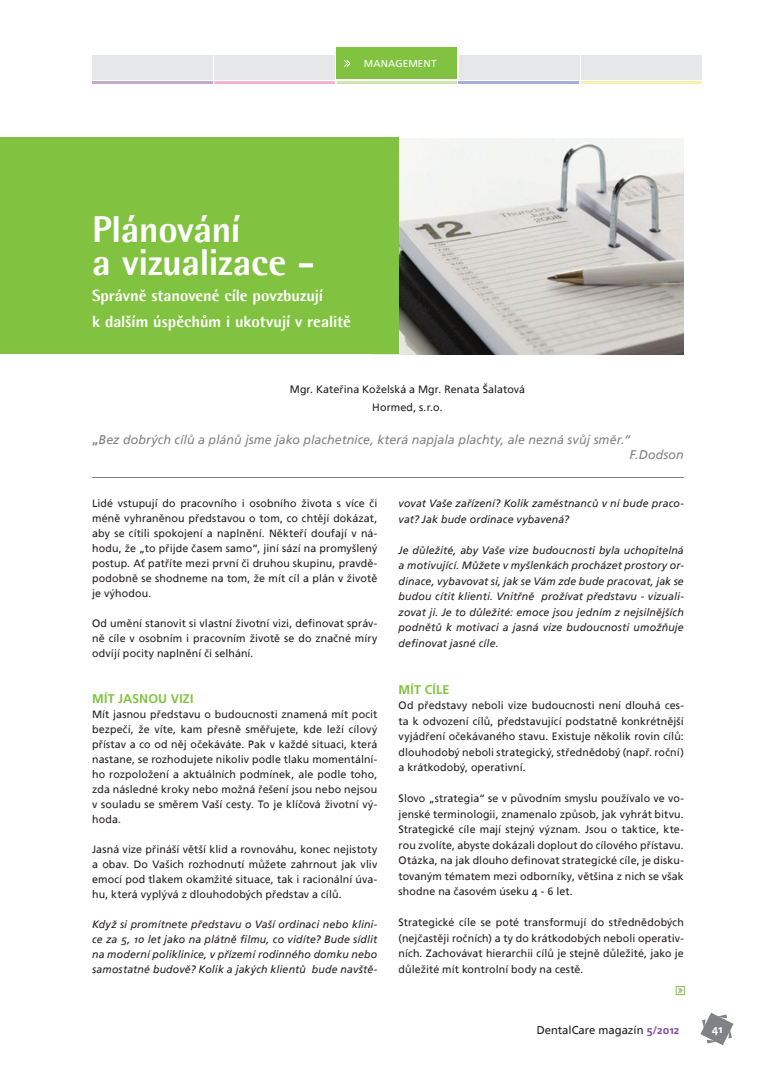
<style>
.page{position:relative;width:776px;height:1081px;background:#fff}
.page>*{position:absolute;margin:0;border:0;box-sizing:border-box;transform-origin:0 0}
.t1{font:700 37.5px "Agfa Rotis Semisans Ex";letter-spacing:-.015em;color:#fff}
.t2{font:700 16.25px "Agfa Rotis Semisans Ex";letter-spacing:-.005em;color:#fff}
.text_odborný__patkov{font:italic 12.5px "Frutiger Linotype";color:#808285}
.text_odborný__patkov-2{font:700 12.5px "Frutiger Linotype";letter-spacing:.015em;color:#81c340}
.t3{font:11.25px "Frutiger Linotype";color:#231f20}
.text_odborný__patkov-3{font:700 11.25px "Frutiger Linotype";color:#fff}
.text_odborný__patkov-4{font:10.62px/15px "Frutiger Linotype";letter-spacing:.01em;color:#231f20;text-align:justify}
.text_odborný__patkov-5{font:italic 10.62px/15.5px "Frutiger Linotype";letter-spacing:.01em;color:#231f20;text-align:justify}
.t4{font:10px "Frutiger Linotype";letter-spacing:.015em;color:#fff}
.s1{font-weight:700;font-style:normal}
.s2{font-weight:700;color:#844e9f}
</style>
<div class="page">
<svg style="left:214px;top:81px;width:243px;height:3px"></svg>
<div style="left:581px;top:55px;width:120px;height:24px;background:#e6e7e9"></div>
<div style="left:337px;top:48px;width:120px;height:31px;background:#81c340"></div>
<svg style="left:344px;top:60px;width:7px;height:7px"></svg>
<div style="left:92px;top:55px;width:121px;height:24px;background:#e6e7e9"></div>
<div style="left:214px;top:55px;width:121px;height:24px;background:#e6e7e9"></div>
<div style="left:459px;top:55px;width:120px;height:24px;background:#e6e7e9"></div>
<svg style="left:700px;top:1012px;width:33px;height:33px"></svg>
<hr style="left:459px;top:81px;width:120px;height:3px;background:#a4afd8">
<hr style="left:92px;top:81px;width:121px;height:3px;background:#c1abd1">
<hr style="left:581px;top:81px;width:120px;height:3px;background:#fcefab">
<hr style="left:92px;top:477px;width:592px;height:1px;background:#808285">
<img style="left:399px;top:138px;width:285px;height:216px">
<div style="left:0;top:138px;width:399px;height:216px;background:#81c340"></div>
<svg style="left:678px;top:988px;width:5px;height:5px"></svg>
<div style="left:676px;top:986px;width:9px;height:9px;border:1px solid #81c340"></div>
<p class="t4" style="left:364px;top:57px;width:74px">MANAGEMENT</p>
<p class="t1" style="left:92px;top:206px;width:150px">Plánování</p>
<p class="t1" style="left:92px;top:239px;width:224px">a vizualizace -</p>
<p class="t2" style="left:92px;top:285px;width:233px">Správně stanovené cíle povzbuzují</p>
<p class="t2" style="left:92px;top:312px;width:260px">k dalším úspěchům i ukotvují v realitě</p>
<p class="text_odborný__patkov-4" style="left:290px;top:382px;width:237px">Mgr. Kateřina Koželská a Mgr. Renata Šalatová</p>
<p class="text_odborný__patkov-4" style="left:372px;top:399px;width:72px">Hormed, s.r.o.</p>
<p class="text_odborný__patkov" style="left:92px;top:432px;width:540px"><span class="s1">„</span>Bez dobrých cílů a plánů jsme jako plachetnice, která napjala plachty, ale nezná svůj směr.“</p>
<p class="text_odborný__patkov" style="left:629px;top:447px;width:56px">F.Dodson</p>
<p class="text_odborný__patkov-4" style="left:92px;top:496px;width:287px">Lidé vstupují do pracovního i osobního života s více či méně vyhraněnou představou o tom, co chtějí dokázat, aby se cítili spokojení a naplnění. Někteří doufají v ná&shy;hodu, že „to přijde časem samo“, jiní sází na promyšlený postup. Ať patříte mezi první či druhou skupinu, pravdě&shy;podobně se shodneme na tom, že mít cíl a plán v životě je výhodou.</p>
<p class="text_odborný__patkov-4" style="left:92px;top:616px;width:287px">Od umění stanovit si vlastní životní vizi, definovat správ&shy;ně cíle v osobním i pracovním životě se do značné míry odvíjí pocity naplnění či selhání.</p>
<p class="text_odborný__patkov-2" style="left:92px;top:690px;width:103px">MÍT JASNOU VIZI</p>
<p class="text_odborný__patkov-4" style="left:92px;top:706px;width:287px">Mít jasnou představu o budoucnosti znamená mít pocit bezpečí, že víte, kam přesně směřujete, kde leží cílový přístav a co od něj očekáváte. Pak v každé situaci, která nastane, se rozhodujete nikoliv podle tlaku momentální&shy;ho rozpoložení a aktuálních podmínek, ale podle toho, zda následné kroky nebo možná řešení jsou nebo nejsou v souladu se směrem Vaší cesty. To je klíčová životní vý&shy;hoda.</p>
<p class="text_odborný__patkov-4" style="left:92px;top:841px;width:287px">Jasná vize přináší větší klid a rovnováhu, konec nejistoty a obav. Do Vašich rozhodnutí můžete zahrnout jak vliv emocí pod tlakem okamžité situace, tak i racionální úva&shy;hu, která vyplývá z dlouhodobých představ a cílů.</p>
<p class="text_odborný__patkov-5" style="left:92px;top:916px;width:287px;line-height:15px">Když si promítnete představu o Vaší ordinaci nebo klini&shy;ce za 5, 10 let jako na plátně filmu, co vidíte? Bude sídlit na moderní poliklinice, v přízemí rodinného domku nebo samostatné budově? Kolik a jakých klientů bude navště-</p>
<p class="text_odborný__patkov-5" style="left:399px;top:496px;width:287px">vovat Vaše zařízení? Kolik zaměstnanců v ní bude praco&shy;vat? Jak bude ordinace vybavená?</p>
<p class="text_odborný__patkov-5" style="left:399px;top:542px;width:287px">Je důležité, aby Vaše vize budoucnosti byla uchopitelná a motivující. Můžete v myšlenkách procházet prostory or&shy;dinace, vybavovat si, jak se Vám zde bude pracovat, jak se budou cítit klienti. Vnitřně prožívat představu - vizuali&shy;zovat ji. Je to důležité: emoce jsou jedním z nejsilnějších podnětů k motivaci a jasná vize budoucnosti umožňuje definovat jasné cíle.</p>
<p class="text_odborný__patkov-2" style="left:399px;top:681px;width:52px">MÍT CÍLE</p>
<p class="text_odborný__patkov-4" style="left:399px;top:697px;width:287px;line-height:15.5px">Od představy neboli vize budoucnosti není dlouhá ces&shy;ta k odvození cílů, představující podstatně konkrétnější vyjádření očekávaného stavu. Existuje několik rovin cílů: dlouhodobý neboli strategický, střednědobý (např. roční) a krátkodobý, operativní.</p>
<p class="text_odborný__patkov-4" style="left:399px;top:790px;width:287px;line-height:15.5px">Slovo „strategia“ se v původním smyslu používalo ve vo&shy;jenské terminologii, znamenalo způsob, jak vyhrát bitvu.<br>Strategické cíle mají stejný význam. Jsou o taktice, kte&shy;rou zvolíte, abyste dokázali doplout do cílového přístavu.<br>Otázka, na jak dlouho definovat strategické cíle, je disku&shy;tovaným tématem mezi odborníky, většina z nich se však shodne na časovém úseku 4 - 6 let.</p>
<p class="text_odborný__patkov-4" style="left:399px;top:914px;width:287px;line-height:15.5px">Strategické cíle se poté transformují do střednědobých (nejčastěji ročních) a ty do krátkodobých neboli operativ&shy;ních. Zachovávat hierarchii cílů je stejně důležité, jako je důležité mít kontrolní body na cestě.</p>
<p class="t3" style="left:537px;top:1023px;width:144px">DentalCare magazín <span class="s2">5/2012</span></p>
<p class="text_odborný__patkov-3" style="left:712px;top:1022px;width:12px">41</p>
</div>
